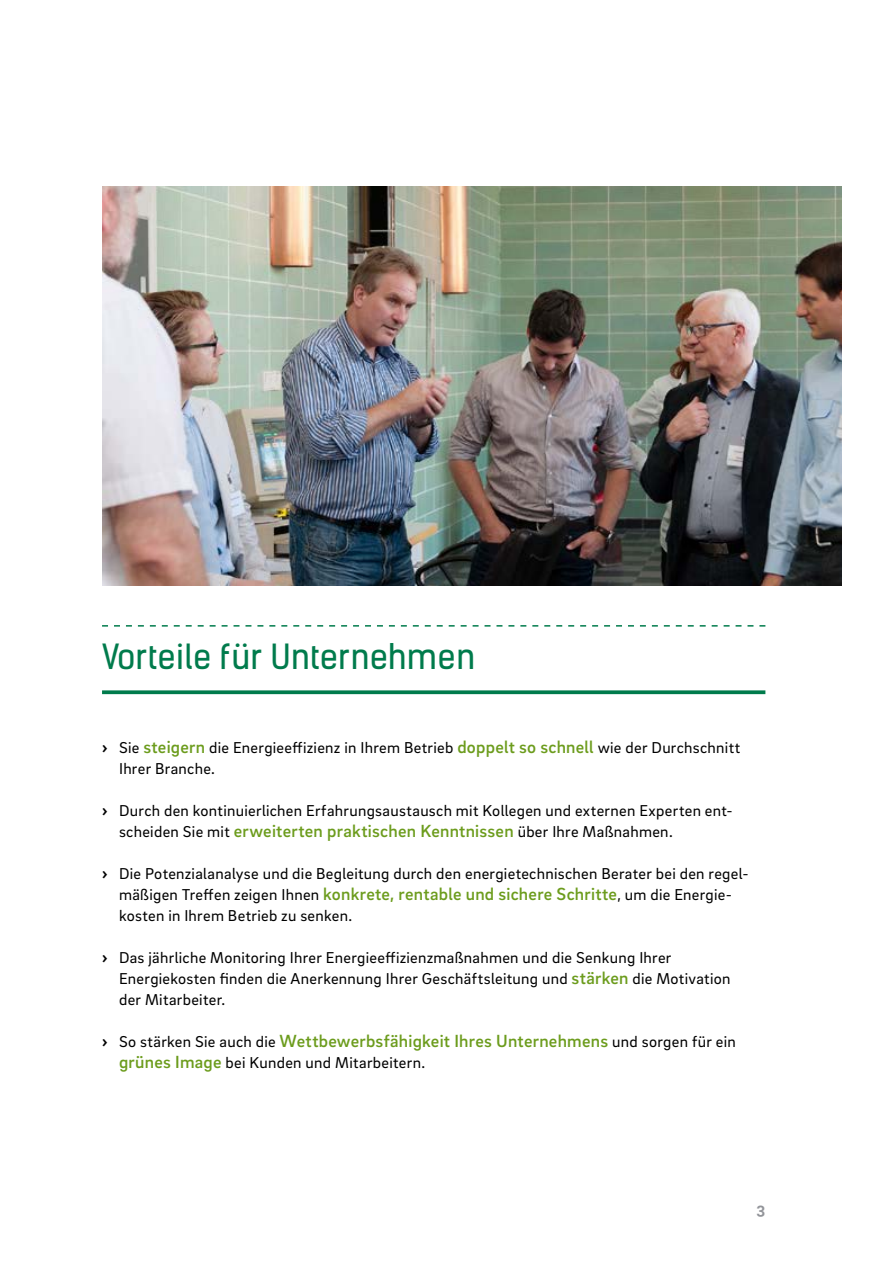
<style>
.page{position:relative;width:893px;height:1263px;background:#fff}
.page>*{position:absolute;margin:0;border:0;box-sizing:border-box;transform-origin:0 0}
.t1{font:33px "Kelson Sans";letter-spacing:.015em;color:#007b4c}
.t2{font:500 18px "Brix Sans";letter-spacing:.015em;color:#6c9c1d}
.t3{font:16.2px/21px "Brix Sans";letter-spacing:.02em;color:#000}
.t4{font:700 16.2px "Brix Sans";color:#93959a}
.s1{font-weight:700}
.s2{font-weight:500;font-size:18px;color:#6c9c1d}
.s3{font-weight:400;font-size:16.2px;color:#000}
.s4{font-weight:700;font-size:16.2px;color:#000}
</style>
<div class="page">
<img style="left:102px;top:186px;width:740px;height:399px">
<svg style="left:102px;top:625px;width:663px;height:2px"></svg>
<svg style="left:102px;top:690px;width:663px;height:4px;background:#19875d"></svg>
<h1 class="t1" style="left:102px;top:636px;width:375px">Vorteile für Unternehmen</h1>
<p class="t3" style="left:119px;top:736px;width:623px;text-indent:-17px"><span class="s1">›</span> Sie <span class="s2">steigern</span> die Energieeffizienz in Ihrem Betrieb <span class="s2">doppelt so schnell</span> wie der Durchschnitt<br>Ihrer Branche.</p>
<p class="t3" style="left:102px;top:799px;width:632px"><span class="s1">›</span> Durch den kontinuierlichen Erfahrungsaustausch mit Kollegen und externen Experten ent-</p>
<p class="t2" style="left:119px;top:819px;width:555px"><span class="s3">scheiden Sie mit</span> erweiterten praktischen Kenntnissen <span class="s3">über Ihre Maßnahmen.</span></p>
<p class="t3" style="left:119px;top:862px;width:629px;text-indent:-17px"><span class="s1">›</span> Die Potenzialanalyse und die Begleitung durch den energietechnischen Berater bei den regel&shy;mäßigen Treffen zeigen Ihnen <span class="s2">konkrete, rentable und sichere Schritte</span>, um die Energie&shy;kosten in Ihrem Betrieb zu senken.</p>
<p class="t3" style="left:119px;top:946px;width:613px;text-indent:-17px"><span class="s1">›</span> Das jährliche Monitoring Ihrer Energieeffizienzmaßnahmen und die Senkung Ihrer<br>Energiekosten finden die Anerkennung Ihrer Geschäftsleitung und <span class="s2">stärken</span> die Motivation der Mitarbeiter.</p>
<p class="t2" style="left:102px;top:1029px;width:635px"><span class="s4">›</span> <span class="s3">So stärken Sie auch die</span> Wettbewerbsfähigkeit Ihres Unternehmens <span class="s3">und sorgen für ein</span></p>
<p class="t3" style="left:119px;top:1051px;width:308px"><span class="s2">grünes Image</span> bei Kunden und Mitarbeitern.</p>
<p class="t4" style="left:757px;top:1199px;width:10px">3</p>
</div>
